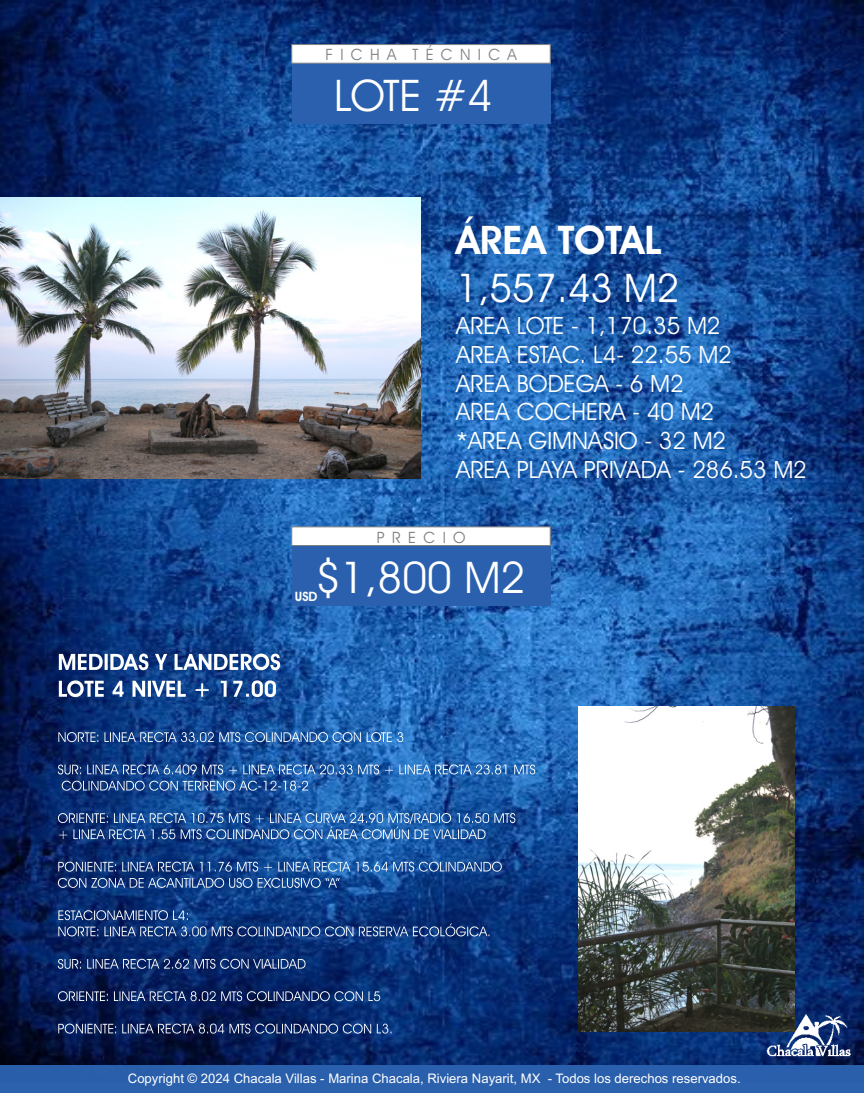
<style>
.page{position:relative;width:864px;height:1093px;background:#fff}
.page>*{position:absolute;margin:0;border:0;box-sizing:border-box;transform-origin:0 0}
.t1{font:43.8px "Avant Garde IT Cby BT";color:#fff}
.t2{font:39.6px "Avant Garde IT Cby BT";color:#fff}
.t3{font:600 39.6px "Avant Garde IT Cby BT";color:#fff}
.t4{font:24px/28.7px "Avant Garde IT Cby BT";color:#fff}
.t5{font:15.75px "Avant Garde IT Cby BT";letter-spacing:.47em;color:#808285}
.t6{font:13.05px "Arial";color:#fff}
.t7{font:600 12.9px "Avant Garde IT Cby BT";color:#fff}
</style>
<div class="page">
<img style="left:0;top:0;width:864px;height:1065px">
<div style="left:0;top:1065px;width:864px;height:27px;background:#2a60ad"></div>
<div style="left:292px;top:54px;width:258px;height:70px;background:#2a60ad"></div>
<svg style="left:291px;top:44px;width:260px;height:20px"></svg>
<div style="left:292px;top:536px;width:258px;height:70px;background:#2a60ad"></div>
<svg style="left:291px;top:526px;width:260px;height:20px"></svg>
<svg style="left:58px;top:653px;width:477px;height:380px;background:#214e92"></svg>
<img style="left:0;top:198px;width:421px;height:280px">
<img style="left:578px;top:706px;width:216px;height:324px">
<img style="left:764px;top:1008px;width:89px;height:51px">
<p class="t5" style="left:325px;top:48px;width:193px">FICHA TÉCNICA</p>
<h1 class="t1" style="left:334px;top:78px;width:160px">LOTE #4</h1>
<h2 class="t3" style="left:456px;top:224px;width:207px">ÁREA TOTAL</h2>
<h2 class="t2" style="left:456px;top:272px;width:225px">1,557.43 M2</h2>
<p class="t4" style="left:456px;top:314px;width:352px">AREA LOTE - 1,170.35 M2<br>AREA ESTAC. L4- 22.55 M2<br>AREA BODEGA - 6 M2<br>AREA COCHERA - 40 M2<br>*AREA GIMNASIO - 32 M2<br>AREA PLAYA PRIVADA - 286.53 M2</p>
<p class="t5" style="left:377px;top:530px;width:90px">PRECIO</p>
<h1 class="t1" style="left:316px;top:560px;width:211px">$1,800 M2</h1>
<p class="t7" style="left:295px;top:591px;width:24px">USD</p>
<p class="t6" style="left:128px;top:1073px;width:614px">Copyright © 2024 Chacala Villas - Marina Chacala, Riviera Nayarit, MX - Todos los derechos reservados.</p>
</div>
